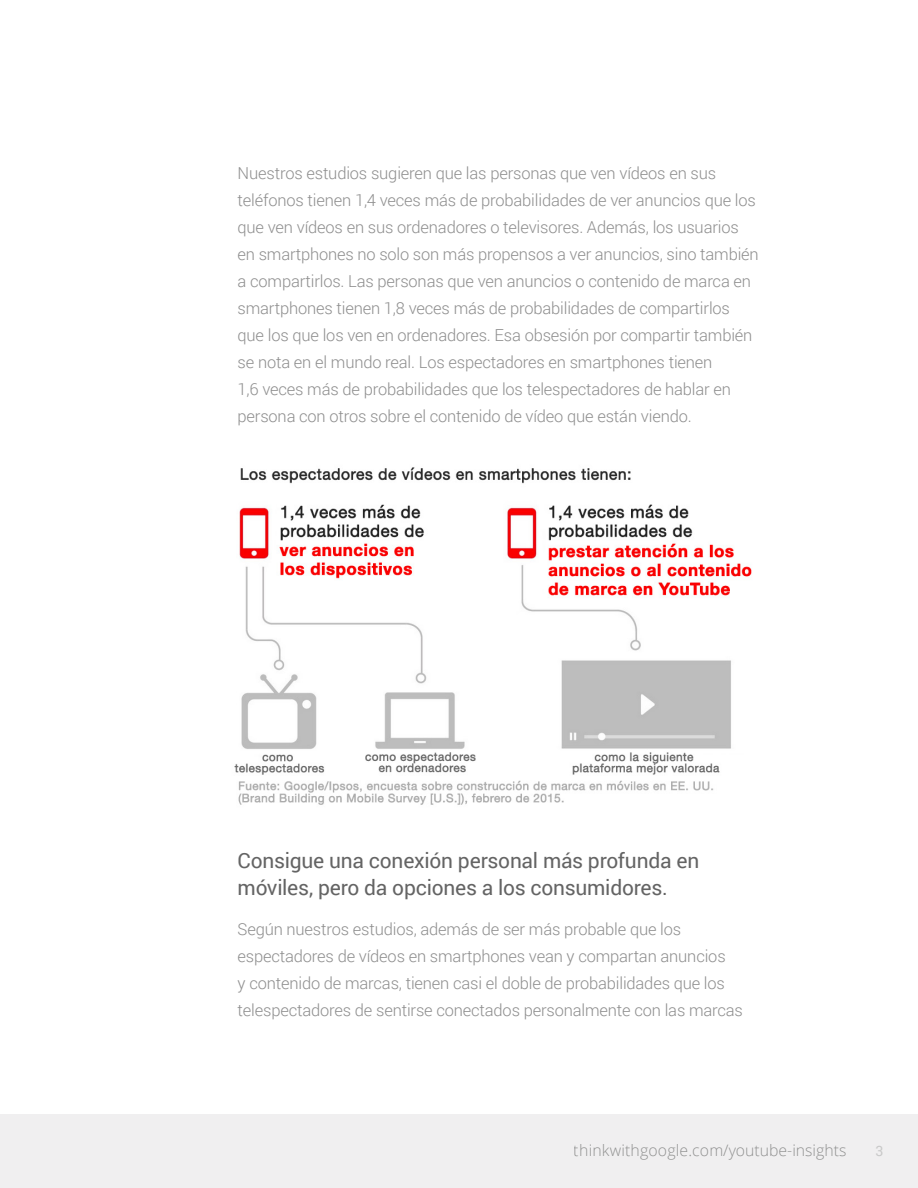
<style>
.page{position:relative;width:918px;height:1188px;background:#fff}
.page>*{position:absolute;margin:0;border:0;box-sizing:border-box;transform-origin:0 0}
.t1{font:21px/27px "Roboto";letter-spacing:-.01em;color:#646464}
.t2{font:300 16.5px/27px "Roboto";letter-spacing:-.01em;color:#8e8e8e}
.t3{font:300 15.75px "Open Sans";letter-spacing:.01em;color:#666766}
.t4{font:14.25px "Roboto";color:#c9c9c9}
</style>
<div class="page">
<div style="left:0;top:1114px;width:918px;height:74px;background:#f0eff0"></div>
<img style="left:234px;top:467px;width:518px;height:338px">
<p class="t2" style="left:238px;top:159px;width:523px">Nuestros estudios sugieren que las personas que ven vídeos en sus teléfonos tienen 1,4 veces más de probabilidades de ver anuncios que los que ven vídeos en sus ordenadores o televisores. Además, los usuarios en smartphones no solo son más propensos a ver anuncios, sino también a compartirlos. Las personas que ven anuncios o contenido de marca en smartphones tienen 1,8 veces más de probabilidades de compartirlos que los que los ven en ordenadores. Esa obsesión por compartir también se nota en el mundo real. Los espectadores en smartphones tienen<br>1,6 veces más de probabilidades que los telespectadores de hablar en persona con otros sobre el contenido de vídeo que están viendo.</p>
<p class="t1" style="left:238px;top:846px;width:463px">Consigue una conexión personal más profunda en móviles, pero da opciones a los consumidores.</p>
<p class="t2" style="left:238px;top:915px;width:507px">Según nuestros estudios, además de ser más probable que los espectadores de vídeos en smartphones vean y compartan anuncios<br>y contenido de marcas, tienen casi el doble de probabilidades que los telespectadores de sentirse conectados personalmente con las marcas</p>
<p class="t3" style="left:574px;top:1140px;width:274px">thinkwithgoogle.com/youtube-insights</p>
<p class="t4" style="left:876px;top:1141px;width:10px">3</p>
</div>
